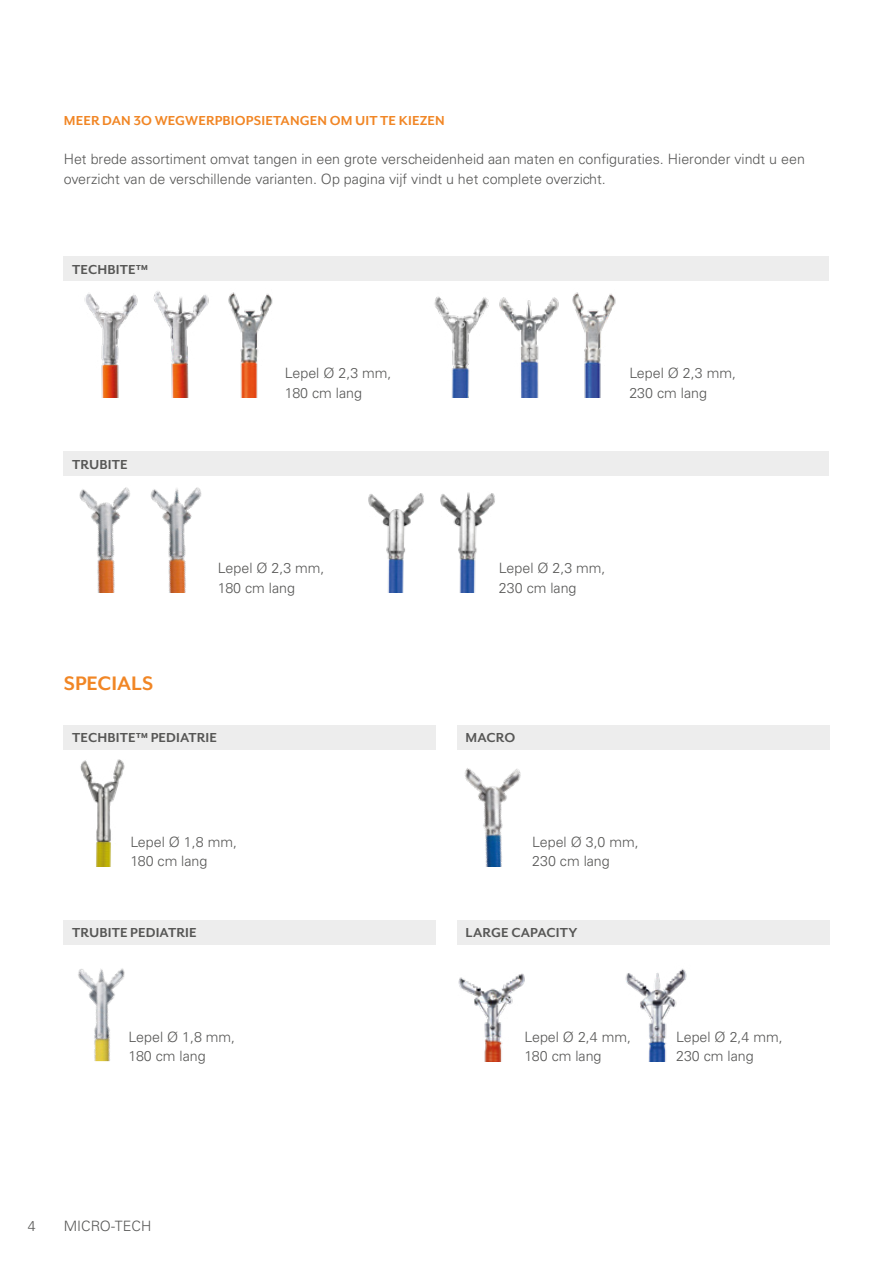
<style>
.page{position:relative;width:893px;height:1263px;background:#fff}
.page>*{position:absolute;margin:0;border:0;box-sizing:border-box;transform-origin:0 0}
.Subline_Copy_NEW{font:700 22.5px "Mr Eaves San OT";color:#f18625}
.Subline_Copy_NEW-2{font:700 15px "Mr Eaves San OT";letter-spacing:.005em;color:#575756}
.Subline_Copy_NEW-3{font:700 15px "Mr Eaves San OT";letter-spacing:.005em;color:#f18625}
.Copy_NEW{font:300 14.25px/19.5px "Univers LT Std";color:#575756}
</style>
<div class="page">
<div style="left:64px;top:257px;width:765px;height:24px;background:#ededed"></div>
<div style="left:64px;top:725px;width:372px;height:24px;background:#ededed"></div>
<div style="left:64px;top:920px;width:372px;height:24px;background:#ededed"></div>
<div style="left:457px;top:725px;width:372px;height:24px;background:#ededed"></div>
<div style="left:457px;top:920px;width:372px;height:24px;background:#ededed"></div>
<div style="left:64px;top:452px;width:765px;height:24px;background:#ededed"></div>
<img style="left:440px;top:492px;width:55px;height:101px">
<img style="left:368px;top:493px;width:56px;height:100px">
<img style="left:458px;top:973px;width:67px;height:88px">
<img style="left:625px;top:968px;width:62px;height:93px">
<img style="left:150px;top:487px;width:52px;height:106px">
<img style="left:79px;top:487px;width:51px;height:106px">
<img style="left:78px;top:968px;width:47px;height:93px">
<img style="left:80px;top:759px;width:45px;height:107px">
<img style="left:465px;top:768px;width:56px;height:98px">
<img style="left:84px;top:293px;width:54px;height:105px">
<img style="left:499px;top:297px;width:60px;height:101px">
<img style="left:572px;top:292px;width:44px;height:106px">
<img style="left:228px;top:292px;width:45px;height:106px">
<img style="left:434px;top:296px;width:55px;height:102px">
<img style="left:153px;top:291px;width:56px;height:107px">
<p class="Subline_Copy_NEW-3" style="left:64px;top:112px;width:382px">MEER DAN 3O WEGWERPBIOPSIETANGEN OM UIT TE KIEZEN</p>
<p class="Copy_NEW" style="left:64px;top:149px;width:743px">Het brede assortiment omvat tangen in een grote verscheidenheid aan maten en configuraties. Hieronder vindt u een overzicht van de verschillende varianten. Op pagina vijf vindt u het complete overzicht.</p>
<p class="Subline_Copy_NEW-2" style="left:72px;top:261px;width:77px">TECHBITE™</p>
<p class="Subline_Copy_NEW-2" style="left:72px;top:456px;width:57px">TRUBITE</p>
<p class="Copy_NEW" style="left:285px;top:364px;width:108px">Lepel Ø 2,3 mm,<br>180 cm lang</p>
<p class="Copy_NEW" style="left:629px;top:364px;width:108px">Lepel Ø 2,3 mm,<br>230 cm lang</p>
<p class="Subline_Copy_NEW" style="left:64px;top:670px;width:91px">SPECIALS</p>
<p class="Copy_NEW" style="left:218px;top:559px;width:108px">Lepel Ø 2,3 mm,<br>180 cm lang</p>
<p class="Copy_NEW" style="left:499px;top:559px;width:108px">Lepel Ø 2,3 mm,<br>230 cm lang</p>
<p class="Subline_Copy_NEW-2" style="left:72px;top:729px;width:146px">TECHBITE™ PEDIATRIE</p>
<p class="Subline_Copy_NEW-2" style="left:466px;top:729px;width:51px">MACRO</p>
<p class="Copy_NEW" style="left:130px;top:832px;width:108px">Lepel Ø 1,8 mm,<br>180 cm lang</p>
<p class="Subline_Copy_NEW-2" style="left:72px;top:924px;width:126px">TRUBITE PEDIATRIE</p>
<p class="Copy_NEW" style="left:532px;top:832px;width:108px">Lepel Ø 3,0 mm,<br>230 cm lang</p>
<p class="Subline_Copy_NEW-2" style="left:466px;top:924px;width:113px">LARGE CAPACITY</p>
<p class="Copy_NEW" style="left:129px;top:1027px;width:108px">Lepel Ø 1,8 mm,<br>180 cm lang</p>
<p class="Copy_NEW" style="left:676px;top:1027px;width:108px">Lepel Ø 2,4 mm,<br>230 cm lang</p>
<p class="Copy_NEW" style="left:524px;top:1027px;width:108px">Lepel Ø 2,4 mm,<br>180 cm lang</p>
<p class="Copy_NEW" style="left:28px;top:1216px;width:9px">4</p>
<p class="Copy_NEW" style="left:64px;top:1216px;width:89px">MICRO-TECH</p>
</div>
